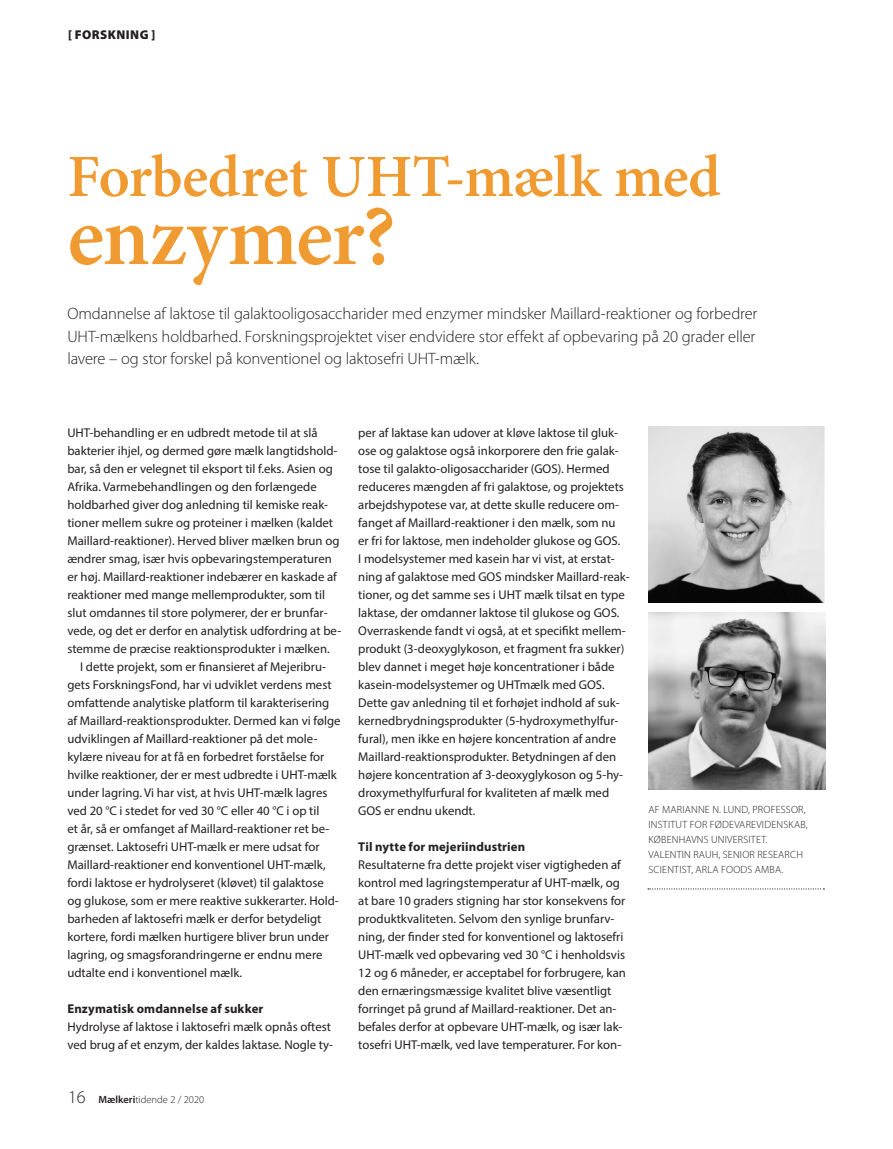
<style>
.page{position:relative;width:893px;height:1149px;background:#fff}
.page>*{position:absolute;margin:0;border:0;box-sizing:border-box;transform-origin:0 0}
.Rubrik{font:600 84.9px "Minion Pro";letter-spacing:-.01em;color:#f09b31}
.Rubrik-2{font:600 60px "Minion Pro";letter-spacing:-.01em;color:#f09b31}
.Underrubrik{font:300 16.5px/22.5px "Myriad Pro";letter-spacing:-.01em;color:#231f20}
.Brødtekst{font:12.75px/18px "Myriad Pro";color:#231f20}
.Brødtekst_ind{font:12.75px/18px "Myriad Pro";color:#231f20}
.Mellemrubrik{font:700 12.75px "Myriad Pro";letter-spacing:.01em;color:#231f20}
.Mellemrubrik-2{font:900 12.75px "Myriad Pro";letter-spacing:.035em;color:#231f20}
.Forfatter{font:300 10.5px/15px "Myriad Pro";letter-spacing:.02em;color:#231f20}
.Forfatter-2{font:300 10.5px "Myriad Pro";color:#231f20}
.s1{font-size:18px}
.s2{font-weight:600}
</style>
<div class="page">
<svg style="left:648px;top:888px;width:176px;height:1px"></svg>
<img style="left:648px;top:426px;width:177px;height:176px">
<img style="left:648px;top:612px;width:177px;height:177px">
<p class="Mellemrubrik-2" style="left:68px;top:28px;width:89px">[ FORSKNING ]</p>
<p class="Rubrik-2" style="left:67px;top:135px;width:655px">Forbedret UHT-mælk med</p>
<p class="Rubrik" style="left:67px;top:178px;width:330px">enzymer?</p>
<p class="Underrubrik" style="left:67px;top:303px;width:692px">Omdannelse af laktose til galaktooligosaccharider med enzymer mindsker Maillard-reaktioner og forbedrer<br>UHT-mælkens holdbarhed. Forskningsprojektet viser endvidere stor effekt af opbevaring på 20 grader eller lavere – og stor forskel på konventionel og laktosefri UHT-mælk.</p>
<p class="Brødtekst" style="left:67px;top:423px;width:275px">UHT-behandling er en udbredt metode til at slå bakterier ihjel, og dermed gøre mælk langtidshold&shy;bar, så den er velegnet til eksport til f.eks. Asien og Afrika. Varmebehandlingen og den forlængede holdbarhed giver dog anledning til kemiske reak&shy;tioner mellem sukre og proteiner i mælken (kaldet Maillard-reaktioner). Herved bliver mælken brun og ændrer smag, især hvis opbevaringstemperaturen er høj. Maillard-reaktioner indebærer en kaskade af reaktioner med mange mellemprodukter, som til slut omdannes til store polymerer, der er brunfar&shy;vede, og det er derfor en analytisk udfordring at be&shy;stemme de præcise reaktionsprodukter i mælken.</p>
<p class="Brødtekst_ind" style="left:67px;top:657px;width:275px;text-indent:13px">I dette projekt, som er finansieret af Mejeribru&shy;gets ForskningsFond, har vi udviklet verdens mest omfattende analytiske platform til karakterisering af Maillard-reaktionsprodukter. Dermed kan vi følge udviklingen af Maillard-reaktioner på det mole&shy;kylære niveau for at få en forbedret forståelse for hvilke reaktioner, der er mest udbredte i UHT-mælk under lagring. Vi har vist, at hvis UHT-mælk lagres ved 20 °C i stedet for ved 30 °C eller 40 °C i op til<br>et år, så er omfanget af Maillard-reaktioner ret be&shy;grænset. Laktosefri UHT-mælk er mere udsat for Maillard-reaktioner end konventionel UHT-mælk, fordi laktose er hydrolyseret (kløvet) til galaktose og glukose, som er mere reaktive sukkerarter. Hold&shy;barheden af laktosefri mælk er derfor betydeligt kortere, fordi mælken hurtigere bliver brun under lagring, og smagsforandringerne er endnu mere udtalte end i konventionel mælk.</p>
<p class="Mellemrubrik" style="left:67px;top:1000px;width:198px">Enzymatisk omdannelse af sukker</p>
<p class="Brødtekst" style="left:67px;top:1017px;width:267px">Hydrolyse af laktose i laktosefri mælk opnås oftest ved brug af et enzym, der kaldes laktase. Nogle ty-</p>
<p class="Forfatter-2" style="left:68px;top:1093px;width:138px"><span class="s1">16</span> <span class="s2">Mælkeri</span>tidende 2 / 2020</p>
<p class="Brødtekst" style="left:358px;top:423px;width:273px">per af laktase kan udover at kløve laktose til gluk&shy;ose og galaktose også inkorporere den frie galak&shy;tose til galakto-oligosaccharider (GOS). Hermed reduceres mængden af fri galaktose, og projektets arbejdshypotese var, at dette skulle reducere om&shy;fanget af Maillard-reaktioner i den mælk, som nu<br>er fri for laktose, men indeholder glukose og GOS.<br>I modelsystemer med kasein har vi vist, at erstat&shy;ning af galaktose med GOS mindsker Maillard-reak&shy;tioner, og det samme ses i UHT mælk tilsat en type laktase, der omdanner laktose til glukose og GOS.<br>Overraskende fandt vi også, at et specifikt mellem&shy;produkt (3-deoxyglykoson, et fragment fra sukker) blev dannet i meget høje koncentrationer i både kasein-modelsystemer og UHTmælk med GOS.<br>Dette gav anledning til et forhøjet indhold af suk&shy;kernedbrydningsprodukter (5-hydroxymethylfur&shy;fural), men ikke en højere koncentration af andre Maillard-reaktionsprodukter. Betydningen af den højere koncentration af 3-deoxyglykoson og 5-hy&shy;droxymethylfurfural for kvaliteten af mælk med GOS er endnu ukendt.</p>
<p class="Mellemrubrik" style="left:358px;top:838px;width:168px">Til nytte for mejeriindustrien</p>
<p class="Brødtekst" style="left:358px;top:855px;width:269px">Resultaterne fra dette projekt viser vigtigheden af kontrol med lagringstemperatur af UHT-mælk, og at bare 10 graders stigning har stor konsekvens for produktkvaliteten. Selvom den synlige brunfarv&shy;ning, der finder sted for konventionel og laktosefri UHT-mælk ved opbevaring ved 30 °C i henholdsvis 12 og 6 måneder, er acceptabel for forbrugere, kan den ernæringsmæssige kvalitet blive væsentligt forringet på grund af Maillard-reaktioner. Det an&shy;befales derfor at opbevare UHT-mælk, og især lak&shy;tosefri UHT-mælk, ved lave temperaturer. For kon-</p>
<p class="Forfatter" style="left:648px;top:802px;width:160px">AF MARIANNE N. LUND, PROFESSOR,<br>INSTITUT FOR FØDEVAREVIDENSKAB,<br>KØBENHAVNS UNIVERSITET.</p>
<p class="Forfatter" style="left:648px;top:847px;width:156px">VALENTIN RAUH, SENIOR RESEARCH<br>SCIENTIST, ARLA FOODS AMBA.</p>
</div>
